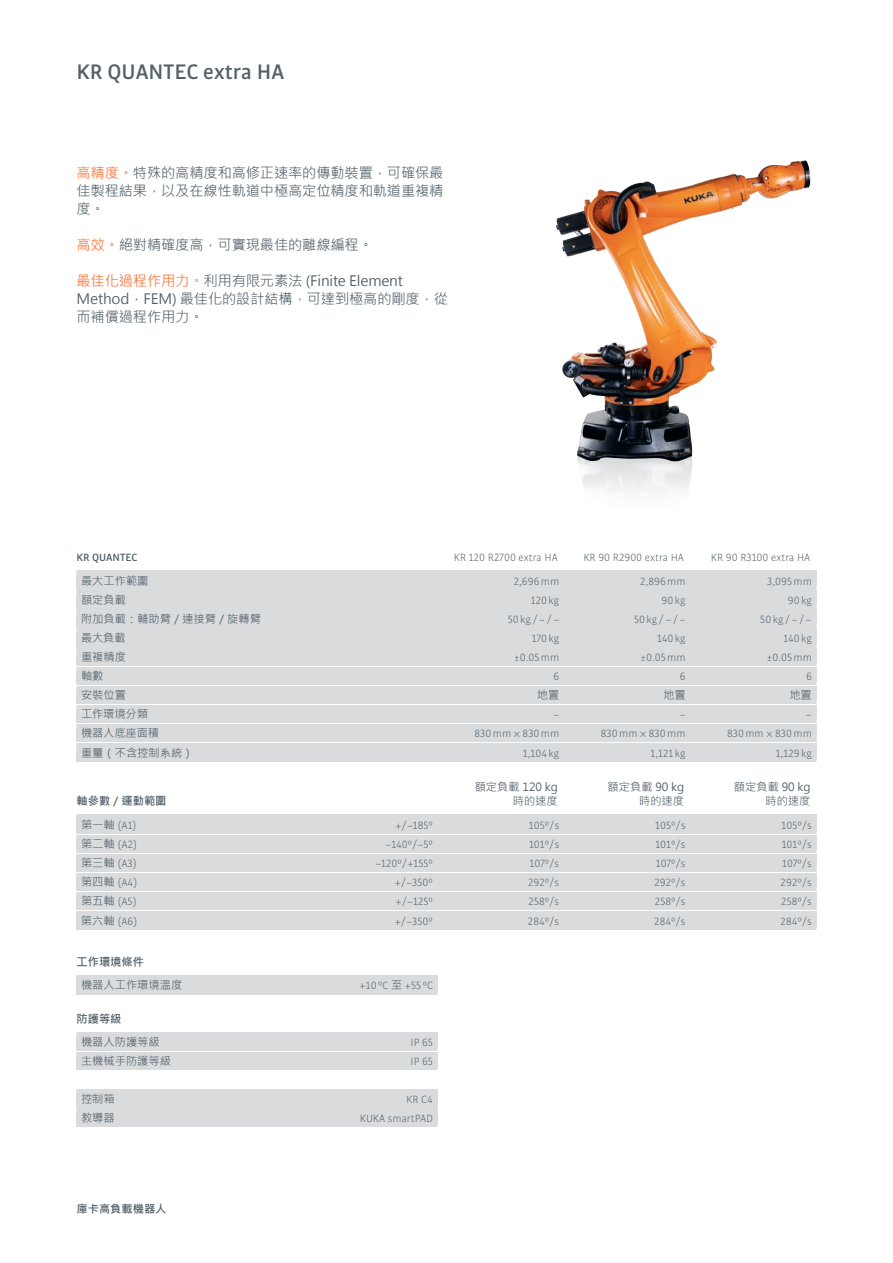
<style>
.page{position:relative;width:893px;height:1263px;background:#fff}
.page>*{position:absolute;margin:0;border:0;box-sizing:border-box;transform-origin:0 0}
.Subline_15___18{font:700 22.5px "KUKA Bulo";color:#53616a}
.Copy_9_5___12{font:14.25px/18px "Microsoft Jheng Hei";letter-spacing:-.01em;color:#53616a;text-align:justify}
.Caption_7_5___9{font:11.25px "KUKA Bulo";color:#53616a}
.Caption_7_5___9-2{font:11.25px "Microsoft Jheng Hei";color:#53616a}
.Caption_7_5___9-3{font:700 11.25px "Microsoft Jheng Hei";color:#53616a}
.Caption_7_5___9-4{font:700 11.25px "KUKA Bulo";color:#53616a}
.s1{color:#ff6c2c}
.s2{font-family:"Microsoft Jheng Hei"}
</style>
<div class="page">
<img style="left:514px;top:160px;width:303px;height:449px">
<div style="left:77px;top:571px;width:739px;height:190px;background:#d9dbdd"></div>
<div style="left:77px;top:975px;width:360px;height:19px;background:#d9dbdd"></div>
<div style="left:77px;top:1032px;width:360px;height:38px;background:#d9dbdd"></div>
<div style="left:77px;top:1090px;width:360px;height:36px;background:#d9dbdd"></div>
<div style="left:77px;top:814px;width:739px;height:115px;background:#d9dbdd"></div>
<p class="Subline_15___18" style="left:77px;top:58px;width:209px">KR QUANTEC extra HA</p>
<p class="Copy_9_5___12" style="left:77px;top:164px;width:368px"><span class="s1">高精度。</span>特殊的高精度和高修正速率的傳動裝置，可確保最佳製程結果，以及在線性軌道中極高定位精度和軌道重複精度。</p>
<p class="Copy_9_5___12" style="left:77px;top:236px;width:298px"><span class="s1">高效。</span>絕對精確度高，可實現最佳的離線編程。</p>
<p class="Copy_9_5___12" style="left:77px;top:272px;width:373px;text-align:left"><span class="s1">最佳化過程作用力。</span>利用有限元素法 (Finite Element<br>Method，FEM) 最佳化的設計結構，可達到極高的剛度，從而補償過程作用力。</p>
<p class="Caption_7_5___9-4" style="left:77px;top:550px;width:62px">KR QUANTEC</p>
<p class="Caption_7_5___9" style="left:454px;top:550px;width:105px">KR 120 R2700 extra HA</p>
<p class="Caption_7_5___9" style="left:583px;top:550px;width:102px">KR 90 R2900 extra HA</p>
<p class="Caption_7_5___9" style="left:711px;top:550px;width:101px">KR 90 R3100 extra HA</p>
<p class="Caption_7_5___9-2" style="left:81px;top:573px;width:69px">最大工作範圍</p>
<p class="Caption_7_5___9" style="left:514px;top:574px;width:47px">2,696mm</p>
<p class="Caption_7_5___9" style="left:640px;top:574px;width:47px">2,896mm</p>
<p class="Caption_7_5___9" style="left:767px;top:574px;width:46px">3,095mm</p>
<p class="Caption_7_5___9-2" style="left:81px;top:592px;width:47px">額定負載</p>
<p class="Caption_7_5___9" style="left:531px;top:593px;width:30px">120kg</p>
<p class="Caption_7_5___9" style="left:662px;top:593px;width:25px">90kg</p>
<p class="Caption_7_5___9" style="left:788px;top:593px;width:25px">90kg</p>
<p class="Caption_7_5___9-2" style="left:81px;top:612px;width:182px">附加負載：輔助臂／連接臂／旋轉臂</p>
<p class="Caption_7_5___9" style="left:508px;top:612px;width:53px">50kg/–/–</p>
<p class="Caption_7_5___9" style="left:634px;top:612px;width:53px">50kg/–/–</p>
<p class="Caption_7_5___9" style="left:760px;top:612px;width:53px">50kg/–/–</p>
<p class="Caption_7_5___9-2" style="left:81px;top:631px;width:46px">最大負載</p>
<p class="Caption_7_5___9" style="left:532px;top:631px;width:29px">170kg</p>
<p class="Caption_7_5___9" style="left:657px;top:631px;width:30px">140kg</p>
<p class="Caption_7_5___9" style="left:783px;top:631px;width:30px">140kg</p>
<p class="Caption_7_5___9-2" style="left:81px;top:650px;width:46px">重複精度</p>
<p class="Caption_7_5___9" style="left:514px;top:650px;width:47px">±0.05mm</p>
<p class="Caption_7_5___9" style="left:640px;top:650px;width:47px">±0.05mm</p>
<p class="Caption_7_5___9" style="left:766px;top:650px;width:47px">±0.05mm</p>
<p class="Caption_7_5___9-2" style="left:81px;top:669px;width:24px">軸數</p>
<p class="Caption_7_5___9" style="left:553px;top:670px;width:7px">6</p>
<p class="Caption_7_5___9" style="left:680px;top:670px;width:7px">6</p>
<p class="Caption_7_5___9" style="left:806px;top:670px;width:7px">6</p>
<p class="Caption_7_5___9-2" style="left:81px;top:688px;width:47px">安裝位置</p>
<p class="Caption_7_5___9-2" style="left:537px;top:688px;width:24px">地置</p>
<p class="Caption_7_5___9-2" style="left:663px;top:688px;width:24px">地置</p>
<p class="Caption_7_5___9-2" style="left:789px;top:688px;width:24px">地置</p>
<p class="Caption_7_5___9-2" style="left:81px;top:707px;width:68px">工作環境分類</p>
<p class="Caption_7_5___9" style="left:553px;top:708px;width:7px">–</p>
<p class="Caption_7_5___9" style="left:680px;top:708px;width:7px">–</p>
<p class="Caption_7_5___9" style="left:806px;top:708px;width:7px">–</p>
<p class="Caption_7_5___9-2" style="left:81px;top:726px;width:80px">機器人底座面積</p>
<p class="Caption_7_5___9" style="left:475px;top:727px;width:86px">830mm × 830mm</p>
<p class="Caption_7_5___9" style="left:601px;top:727px;width:86px">830mm × 830mm</p>
<p class="Caption_7_5___9" style="left:727px;top:727px;width:86px">830mm × 830mm</p>
<p class="Caption_7_5___9-2" style="left:81px;top:745px;width:114px">重量（不含控制系統）</p>
<p class="Caption_7_5___9" style="left:523px;top:746px;width:38px">1,104kg</p>
<p class="Caption_7_5___9" style="left:650px;top:746px;width:37px">1,121 kg</p>
<p class="Caption_7_5___9" style="left:776px;top:746px;width:38px">1,129kg</p>
<p class="Caption_7_5___9-3" style="left:77px;top:793px;width:92px">軸參數／運動範圍</p>
<p class="Caption_7_5___9-2" style="left:475px;top:780px;width:85px">額定負載 120 kg</p>
<p class="Caption_7_5___9-2" style="left:513px;top:793px;width:46px">時的速度</p>
<p class="Caption_7_5___9-2" style="left:608px;top:780px;width:78px">額定負載 90 kg</p>
<p class="Caption_7_5___9-2" style="left:639px;top:793px;width:46px">時的速度</p>
<p class="Caption_7_5___9-2" style="left:734px;top:780px;width:78px">額定負載 90 kg</p>
<p class="Caption_7_5___9-2" style="left:765px;top:793px;width:46px">時的速度</p>
<p class="Caption_7_5___9" style="left:81px;top:818px;width:57px"><span class="s2">第一軸</span> (A1)</p>
<p class="Caption_7_5___9" style="left:395px;top:818px;width:39px">+/–185°</p>
<p class="Caption_7_5___9" style="left:529px;top:818px;width:32px">105°/s</p>
<p class="Caption_7_5___9" style="left:655px;top:818px;width:32px">105°/s</p>
<p class="Caption_7_5___9" style="left:781px;top:818px;width:32px">105°/s</p>
<p class="Caption_7_5___9" style="left:81px;top:837px;width:58px"><span class="s2">第二軸</span> (A2)</p>
<p class="Caption_7_5___9" style="left:386px;top:837px;width:49px">–140°/–5°</p>
<p class="Caption_7_5___9" style="left:529px;top:837px;width:32px">101°/s</p>
<p class="Caption_7_5___9" style="left:655px;top:837px;width:32px">101°/s</p>
<p class="Caption_7_5___9" style="left:782px;top:837px;width:32px">101°/s</p>
<p class="Caption_7_5___9" style="left:81px;top:857px;width:57px"><span class="s2">第三軸</span> (A3)</p>
<p class="Caption_7_5___9" style="left:375px;top:857px;width:59px">–120°/+155°</p>
<p class="Caption_7_5___9" style="left:529px;top:857px;width:31px">107°/s</p>
<p class="Caption_7_5___9" style="left:656px;top:857px;width:31px">107°/s</p>
<p class="Caption_7_5___9" style="left:782px;top:857px;width:31px">107°/s</p>
<p class="Caption_7_5___9" style="left:81px;top:876px;width:58px"><span class="s2">第四軸</span> (A4)</p>
<p class="Caption_7_5___9" style="left:395px;top:876px;width:40px">+/–350°</p>
<p class="Caption_7_5___9" style="left:528px;top:876px;width:33px">292°/s</p>
<p class="Caption_7_5___9" style="left:654px;top:876px;width:33px">292°/s</p>
<p class="Caption_7_5___9" style="left:781px;top:876px;width:33px">292°/s</p>
<p class="Caption_7_5___9" style="left:81px;top:895px;width:57px"><span class="s2">第五軸</span> (A5)</p>
<p class="Caption_7_5___9" style="left:396px;top:895px;width:39px">+/–125°</p>
<p class="Caption_7_5___9" style="left:529px;top:895px;width:32px">258°/s</p>
<p class="Caption_7_5___9" style="left:655px;top:895px;width:32px">258°/s</p>
<p class="Caption_7_5___9" style="left:781px;top:895px;width:32px">258°/s</p>
<p class="Caption_7_5___9" style="left:81px;top:914px;width:58px"><span class="s2">第六軸</span> (A6)</p>
<p class="Caption_7_5___9" style="left:395px;top:914px;width:40px">+/–350°</p>
<p class="Caption_7_5___9" style="left:528px;top:914px;width:33px">284°/s</p>
<p class="Caption_7_5___9" style="left:654px;top:914px;width:33px">284°/s</p>
<p class="Caption_7_5___9" style="left:780px;top:914px;width:33px">284°/s</p>
<p class="Caption_7_5___9-3" style="left:77px;top:954px;width:69px">工作環境條件</p>
<p class="Caption_7_5___9-2" style="left:81px;top:978px;width:103px">機器人工作環境溫度</p>
<p class="Caption_7_5___9" style="left:360px;top:979px;width:75px">+10°C <span class="s2">至</span> +55 °C</p>
<p class="Caption_7_5___9-3" style="left:77px;top:1011px;width:47px">防護等級</p>
<p class="Caption_7_5___9-2" style="left:81px;top:1035px;width:80px">機器人防護等級</p>
<p class="Caption_7_5___9" style="left:411px;top:1036px;width:24px">IP 65</p>
<p class="Caption_7_5___9-2" style="left:81px;top:1054px;width:91px">主機械手防護等級</p>
<p class="Caption_7_5___9" style="left:411px;top:1055px;width:24px">IP 65</p>
<p class="Caption_7_5___9-2" style="left:81px;top:1091px;width:35px">控制箱</p>
<p class="Caption_7_5___9" style="left:406px;top:1092px;width:28px">KR C4</p>
<p class="Caption_7_5___9-2" style="left:81px;top:1111px;width:35px">教導器</p>
<p class="Caption_7_5___9" style="left:360px;top:1111px;width:75px">KUKA smartPAD</p>
<p class="Caption_7_5___9-3" style="left:77px;top:1202px;width:92px">庫卡高負載機器人</p>
</div>
